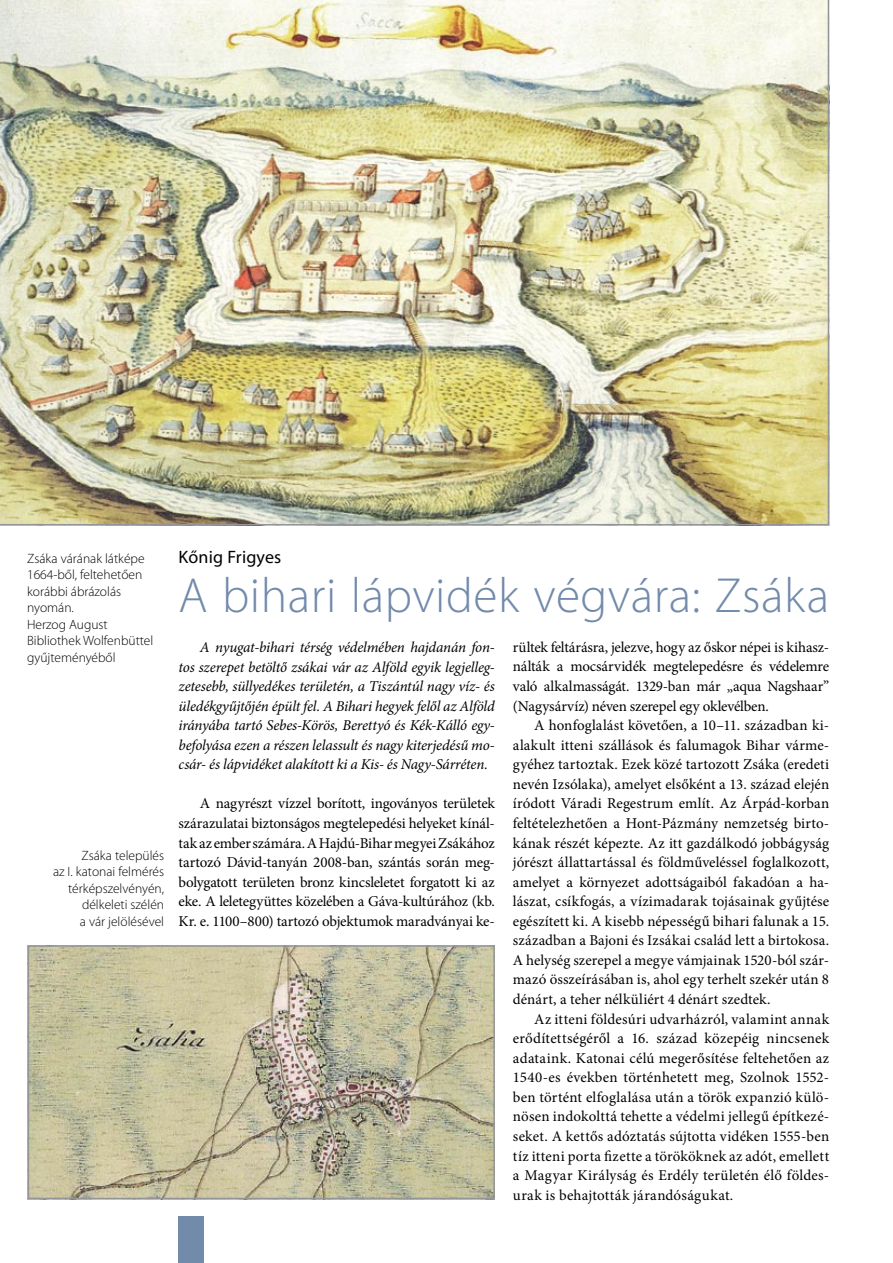
<style>
.page{position:relative;width:893px;height:1263px;background:#fff}
.page>*{position:absolute;margin:0;border:0;box-sizing:border-box;transform-origin:0 0}
.t1{font:300 49.5px "Myriad Pro";letter-spacing:.01em;color:#728bab}
.t2{font:18px "Myriad Pro";letter-spacing:.01em;color:#000}
.t3{font:15px/19.5px "Minion Pro";color:#000;text-align:justify}
.t4{font:italic 15px/19.5px "Minion Pro";letter-spacing:-.01em;color:#000;text-align:justify}
.t5{font:300 13.5px/16.5px "Myriad Pro";color:#000}
</style>
<div class="page">
<div style="left:179px;top:1216px;width:25px;height:47px;background:#728bab"></div>
<img style="left:0;top:0;width:829px;height:525px">
<img style="left:31px;top:948px;width:461px;height:248px">
<div style="left:28px;top:945px;width:467px;height:254px;border:2px solid #939598"></div>
<p class="t5" style="left:27px;top:550px;width:128px">Zsáka várának látképe<br>1664-ből, feltehetően korábbi ábrázolás nyomán.<br>Herzog August<br>Bibliothek Wolfenbüttel gyűjteményéből</p>
<p class="t5" style="left:53px;top:847px;width:113px;text-align:right">Zsáka település<br>az I. katonai felmérés térképszelvényén, délkeleti szélén<br>a vár jelölésével</p>
<p class="t2" style="left:179px;top:546px;width:104px">Kőnig Frigyes</p>
<h1 class="t1" style="left:179px;top:565px;width:652px">A bihari lápvidék végvára: Zsáka</h1>
<p class="t4" style="left:179px;top:637px;width:318px;text-indent:21px">A nyugat-bihari térség védelmében hajdanán fon&shy;tos szerepet betöltő zsákai vár az Alföld egyik legjelleg&shy;zetesebb, süllyedékes területén, a Tiszántúl nagy víz- és üledékgyűjtőjén épült fel. A Bihari hegyek felől az Alföld irányába tartó Sebes-Körös, Berettyó és Kék-Kálló egy&shy;befolyása ezen a részen lelassult és nagy kiterjedésű mo&shy;csár- és lápvidéket alakított ki a Kis- és Nagy-Sárréten.</p>
<p class="t3" style="left:179px;top:794px;width:318px;text-indent:21px">A nagyrészt vízzel borított, ingoványos területek szárazulatai biztonságos megtelepedési helyeket kínál&shy;tak az ember számára. A Hajdú-Bihar megyei Zsákához tartozó Dávid-tanyán 2008-ban, szántás során meg&shy;bolygatott területen bronz kincsleletet forgatott ki az eke. A leletegyüttes közelében a Gáva-kultúrához (kb.<br>Kr. e. 1100–800) tartozó objektumok maradványai ke-</p>
<p class="t3" style="left:513px;top:637px;width:318px">rültek feltárásra, jelezve, hogy az őskor népei is kihasz&shy;nálták a mocsárvidék megtelepedésre és védelemre való alkalmasságát. 1329-ban már „aqua Nagshaar” (Nagysárvíz) néven szerepel egy oklevélben.</p>
<p class="t3" style="left:513px;top:716px;width:318px;text-indent:21px">A honfoglalást követően, a 10–11. században ki&shy;alakult itteni szállások és falumagok Bihar várme&shy;gyéhez tartoztak. Ezek közé tartozott Zsáka (eredeti nevén Izsólaka), amelyet elsőként a 13. század elején íródott Váradi Regestrum említ. Az Árpád-korban feltételezhetően a Hont-Pázmány nemzetség birto&shy;kának részét képezte. Az itt gazdálkodó jobbágyság jórészt állattartással és földműveléssel foglalkozott, amelyet a környezet adottságaiból fakadóan a ha&shy;lászat, csíkfogás, a vízimadarak tojásainak gyűjtése egészített ki. A kisebb népességű bihari falunak a 15. században a Bajoni és Izsákai család lett a birtokosa.<br>A helység szerepel a megye vámjainak 1520-ból szár&shy;mazó összeírásában is, ahol egy terhelt szekér után 8 dénárt, a teher nélküliért 4 dénárt szedtek.</p>
<p class="t3" style="left:513px;top:1009px;width:318px;text-indent:21px">Az itteni földesúri udvarházról, valamint annak erődítettségéről a 16. század közepéig nincsenek adataink. Katonai célú megerősítése feltehetően az 1540-es években történhetett meg, Szolnok 1552- ben történt elfoglalása után a török expanzió külö&shy;nösen indokolttá tehette a védelmi jellegű építkezé&shy;seket. A kettős adóztatás sújtotta vidéken 1555-ben tíz itteni porta fizette a törököknek az adót, emellett a Magyar Királyság és Erdély területén élő földes&shy;urak is behajtották járandóságukat.</p>
</div>
